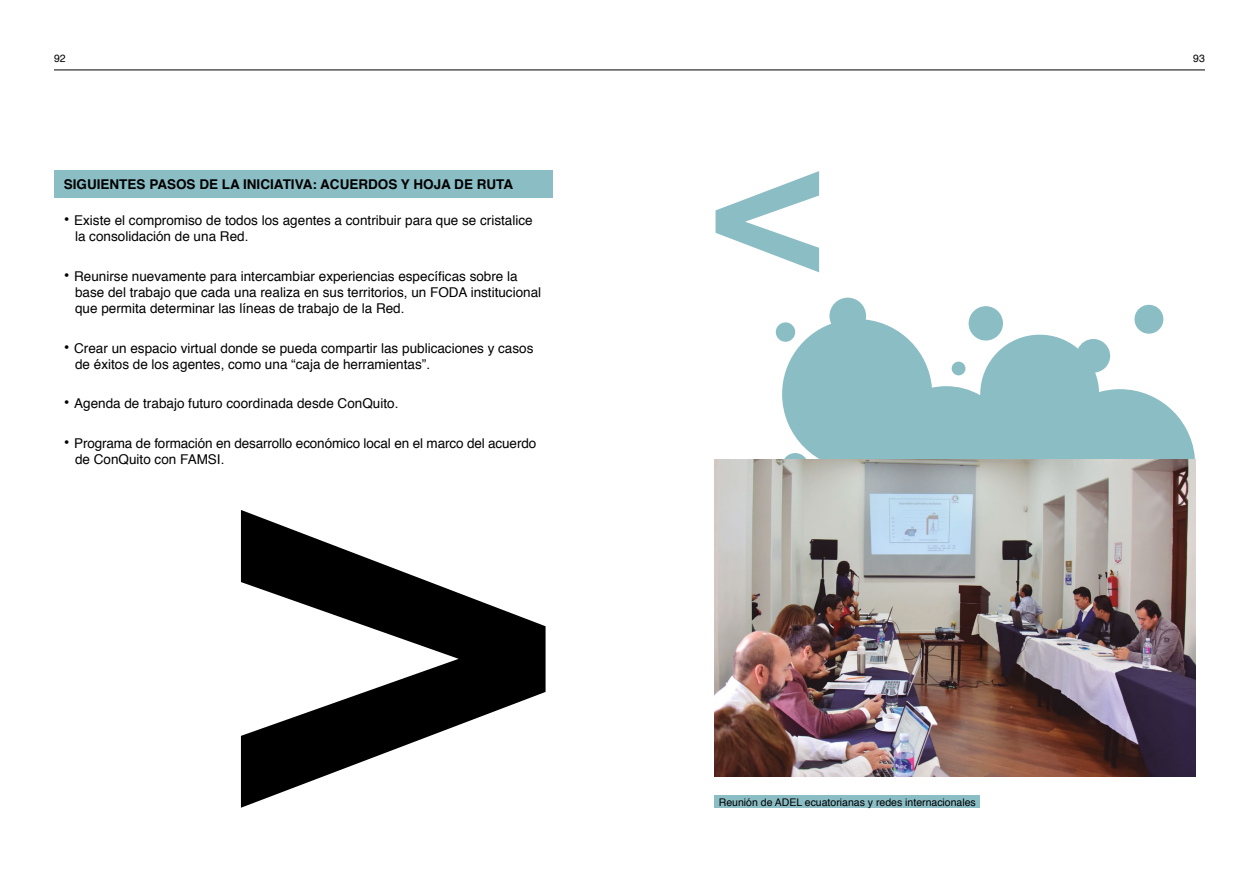
<style>
.page{position:relative;width:1259px;height:893px;background:#fff}
.page>*{position:absolute;margin:0;border:0;box-sizing:border-box;transform-origin:0 0}
.t1{font:700 529.35px "Helvetica";color:#000}
.t2{font:700 180px "Helvetica";color:#8bbdc5}
.t3{font:13.5px/16.2px "Helvetica";color:#000}
.t4{font:700 13.5px "Helvetica";color:#000}
.t5{font:10.5px "Helvetica";color:#000}
.s1{font-weight:700;font-size:16.5px}
</style>
<div class="page">
<div style="left:54px;top:170px;width:499px;height:28px;background:#8bbdc5"></div>
<hr style="left:54px;top:70px;width:1151px;height:1px;background:#000">
<div style="left:714px;top:796px;width:265px;height:12px;background:#8bbdc5"></div>
<svg style="left:776px;top:298px;width:419px;height:161px;fill:#8bbdc5"></svg>
<img style="left:714px;top:459px;width:481px;height:318px">
<p class="t5" style="left:54px;top:50px;width:13px">92</p>
<p class="t5" style="left:1193px;top:50px;width:13px">93</p>
<p class="t4" style="left:64px;top:173px;width:451px">SIGUIENTES PASOS DE LA INICIATIVA: ACUERDOS Y HOJA DE RUTA</p>
<p class="t3" style="left:75px;top:212px;width:459px;text-indent:-11px"><span class="s1">•</span> Existe el compromiso de todos los agentes a contribuir para que se cristalice la consolidación de una Red.</p>
<p class="t3" style="left:75px;top:268px;width:468px;text-indent:-11px"><span class="s1">•</span> Reunirse nuevamente para intercambiar experiencias específicas sobre la base del trabajo que cada una realiza en sus territorios, un FODA institucional que permita determinar las líneas de trabajo de la Red.</p>
<p class="t3" style="left:75px;top:340px;width:460px;text-indent:-11px"><span class="s1">•</span> Crear un espacio virtual donde se pueda compartir las publicaciones y casos de éxitos de los agentes, como una “caja de herramientas”.</p>
<p class="t3" style="left:64px;top:396px;width:336px"><span class="s1">•</span> Agenda de trabajo futuro coordinada desde ConQuito.</p>
<p class="t3" style="left:75px;top:435px;width:463px;text-indent:-11px"><span class="s1">•</span> Programa de formación en desarrollo económico local en el marco del acuerdo de ConQuito con FAMSI.</p>
<h1 class="t1" style="left:235px;top:185px;width:311px">&gt;</h1>
<h2 class="t2" style="left:821px;top:383px;width:107px;rotate:-180deg">&gt;</h2>
<p class="t5" style="left:719px;top:794px;width:259px">Reunión de ADEL ecuatorianas y redes internacionales</p>
</div>
